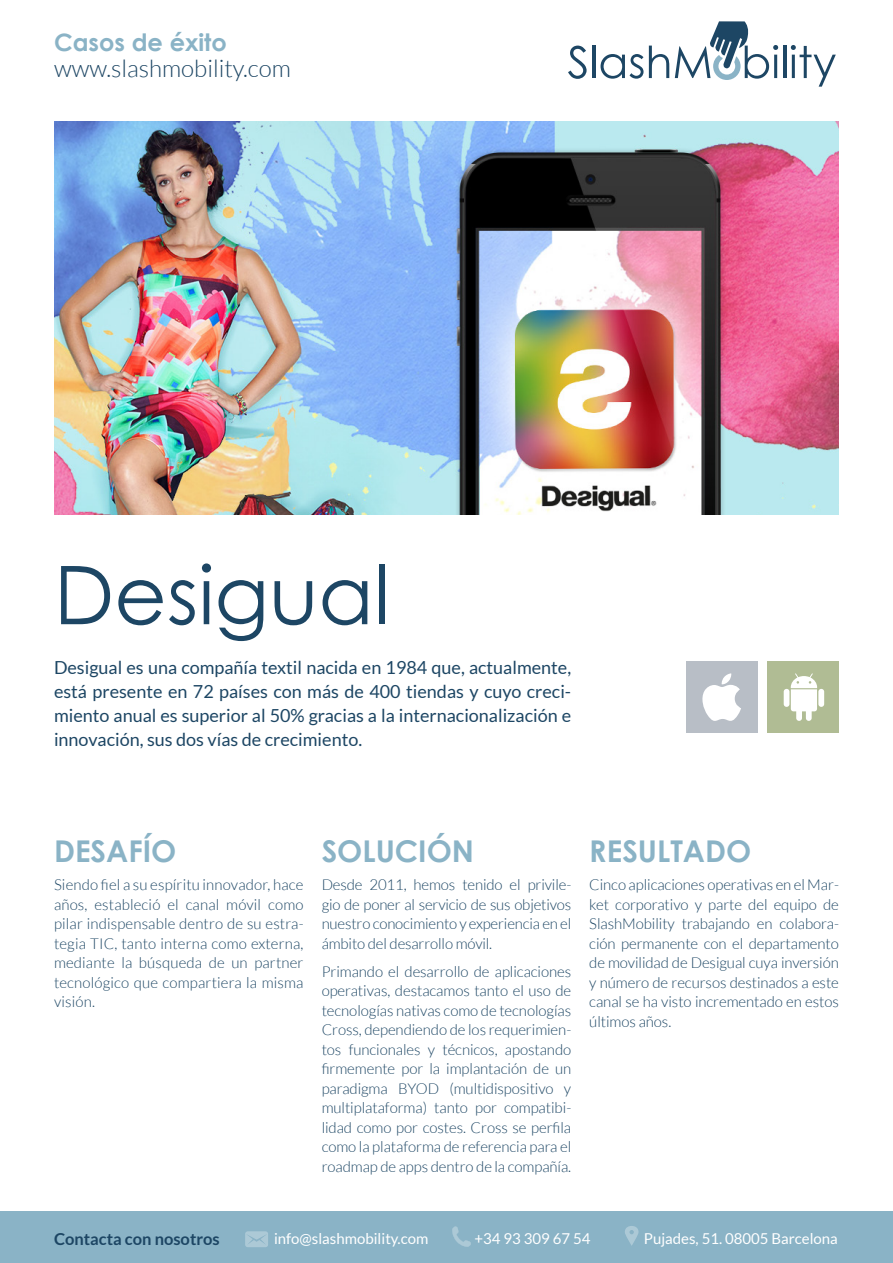
<style>
.page{position:relative;width:893px;height:1263px;background:#fff}
.page>*{position:absolute;margin:0;border:0;box-sizing:border-box;transform-origin:0 0}
.t1{font:81px "Century Gothic";color:#1d4664}
.t2{font:700 30px "Century Gothic";color:#8ab3c6}
.t3{font:300 24px "Lato";color:#1d4664}
.t4{font:700 24px "Century Gothic";color:#8ab3c6}
.t5{font:18px/24px "Lato";color:#1d4664;text-align:justify}
.t6{font:700 16.5px "Lato";color:#1d4664}
.t7{font:300 15px/19.5px "Lato";letter-spacing:-.005em;color:#1d4664;text-align:justify}
.t8{font:15px "Lato";color:#fff}
</style>
<div class="page">
<svg style="left:568px;top:46px;width:19px;height:33px"></svg>
<hr style="left:592px;top:46px;width:3px;height:32px;background:#1d4664">
<svg style="left:601px;top:54px;width:42px;height:25px"></svg>
<svg style="left:649px;top:46px;width:20px;height:32px"></svg>
<hr style="left:783px;top:46px;width:3px;height:32px;background:#1d4664">
<svg style="left:791px;top:45px;width:45px;height:42px"></svg>
<svg style="left:675px;top:21px;width:103px;height:59px"></svg>
<img style="left:54px;top:121px;width:785px;height:393px">
<div style="left:767px;top:661px;width:72px;height:72px;background:#b0bc94"></div>
<div style="left:686px;top:661px;width:72px;height:72px;background:#b8bec6"></div>
<div style="left:784px;top:689px;width:5px;height:18px;background:#fff;border-radius:3px"></div>
<svg style="left:791px;top:673px;width:26px;height:48px"></svg>
<div style="left:818px;top:689px;width:6px;height:18px;background:#fff;border-radius:3px"></div>
<svg style="left:702px;top:673px;width:39px;height:48px"></svg>
<div style="left:0;top:1212px;width:893px;height:51px;background:#8ab3c6"></div>
<svg style="left:625px;top:1226px;width:13px;height:20px"></svg>
<svg style="left:245px;top:1231px;width:23px;height:16px"></svg>
<svg style="left:452px;top:1226px;width:19px;height:21px"></svg>
<p class="t4" style="left:54px;top:27px;width:174px">Casos de éxito</p>
<p class="t3" style="left:54px;top:56px;width:238px">www.slashmobility.com</p>
<p class="t1" style="left:54px;top:545px;width:337px">Desigual</p>
<p class="t5" style="left:54px;top:655px;width:519px">Desigual es una compañía textil nacida en 1984 que, actualmente, está presente en 72 países con más de 400 tiendas y cuyo creci&shy;miento anual es superior al 50% gracias a la internacionalización e innovación, sus dos vías de crecimiento.</p>
<p class="t2" style="left:54px;top:833px;width:124px">DESAFÍO</p>
<p class="t7" style="left:54px;top:875px;width:251px">Siendo fiel a su espíritu innovador, hace años, estableció el canal móvil como pilar indispensable dentro de su estra&shy;tegia TIC, tanto interna como externa, mediante la búsqueda de un partner tecnológico que compartiera la misma visión.</p>
<p class="t2" style="left:322px;top:833px;width:154px">SOLUCIÓN</p>
<p class="t7" style="left:322px;top:875px;width:251px">Desde 2011, hemos tenido el privile&shy;gio de poner al servicio de sus objetivos nuestro conocimiento y experiencia en el ámbito del desarrollo móvil.</p>
<p class="t7" style="left:322px;top:962px;width:251px">Primando el desarrollo de aplicaciones operativas, destacamos tanto el uso de tecnologías nativas como de tecnologías Cross, dependiendo de los requerimien&shy;tos funcionales y técnicos, apostando firmemente por la implantación de un paradigma BYOD (multidispositivo y multiplataforma) tanto por compatibi&shy;lidad como por costes. Cross se perfila como la plataforma de referencia para el roadmap de apps dentro de la compañía.</p>
<p class="t2" style="left:589px;top:833px;width:164px">RESULTADO</p>
<p class="t7" style="left:589px;top:875px;width:251px">Cinco aplicaciones operativas en el Mar&shy;ket corporativo y parte del equipo de SlashMobility trabajando en colabora&shy;ción permanente con el departamento de movilidad de Desigual cuya inversión y número de recursos destinados a este canal se ha visto incrementado en estos últimos años.</p>
<p class="t6" style="left:54px;top:1230px;width:167px">Contacta con nosotros</p>
<p class="t8" style="left:274px;top:1230px;width:156px">info@slashmobility.com</p>
<p class="t8" style="left:474px;top:1230px;width:117px">+34 93 309 67 54</p>
<p class="t8" style="left:644px;top:1230px;width:195px">Pujades, 51. 08005 Barcelona</p>
</div>
